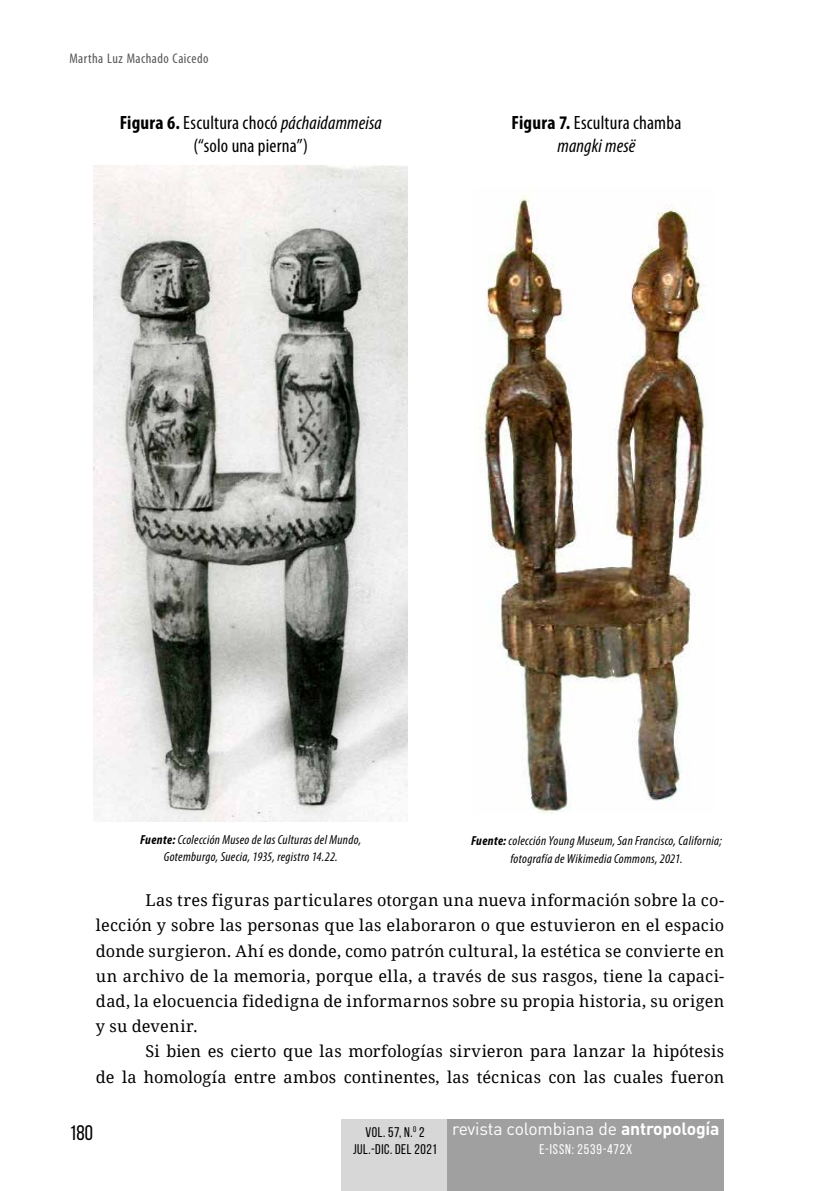
<style>
.page{position:relative;width:819px;height:1191px;background:#fff}
.page>*{position:absolute;margin:0;border:0;box-sizing:border-box;transform-origin:0 0}
.t1{font:21px "Bebas Neue";color:#000}
.t2{font:condensed 19.25px/23.3px "Myriad Pro";letter-spacing:.01em;color:#000;text-align:center}
.t3{font:17.5px "DIN Pro";letter-spacing:-.01em;color:#fff}
.t4{font:16.28px/25.2px "Droid Serif";letter-spacing:.01em;color:#000;text-align:justify}
.t5{font:14px "Bebas Neue";letter-spacing:.04em;color:#000}
.t6{font:condensed 14px "Myriad Pro";letter-spacing:.03em;color:#555}
.t7{font:14px "Bebas Neue";letter-spacing:.065em;color:#fff}
.t8{font:italic condensed 13.12px/17.5px "Myriad Pro";letter-spacing:.025em;color:#000;text-align:center}
.s1{font-weight:700}
.s2{font-style:italic}
</style>
<div class="page">
<div style="left:341px;top:1119px;width:107px;height:72px;background:#d7d7d7"></div>
<div style="left:447px;top:1119px;width:277px;height:72px;background:#a0a0a0"></div>
<img style="left:93px;top:165px;width:315px;height:656px">
<img style="left:483px;top:195px;width:223px;height:619px">
<p class="t6" style="left:69px;top:50px;width:140px">Martha Luz Machado Caicedo</p>
<p class="t2" style="left:120px;top:110px;width:263px"><span class="s1">Figura 6.</span> Escultura chocó <span class="s2">páchaidammeisa </span>(“solo una pierna”)</p>
<p class="t2" style="left:511px;top:110px;width:171px"><span class="s1">Figura 7.</span> Escultura chamba <span class="s2">mangki mesë</span></p>
<p class="t8" style="left:140px;top:830px;width:223px"><span class="s1">Fuente:</span> Ccolección Museo de las Culturas del Mundo,<br>Gotemburgo, Suecia, 1935, registro 14.22.</p>
<p class="t8" style="left:471px;top:832px;width:252px"><span class="s1">Fuente:</span> colección Young Museum, San Francisco, California; fotografía de Wikimedia Commons, 2021.</p>
<p class="t4" style="left:96px;top:888px;width:629px;text-indent:50px">Las tres figuras particulares otorgan una nueva información sobre la co&shy;lección y sobre las personas que las elaboraron o que estuvieron en el espacio donde surgieron. Ahí es donde, como patrón cultural, la estética se convierte en un archivo de la memoria, porque ella, a través de sus rasgos, tiene la capaci&shy;dad, la elocuencia fidedigna de informarnos sobre su propia historia, su origen y su devenir.</p>
<p class="t4" style="left:96px;top:1039px;width:629px;text-align:right">Si bien es cierto que las morfologías sirvieron para lanzar la hipótesis<br>de la homología entre ambos continentes, las técnicas con las cuales fueron</p>
<p class="t1" style="left:69px;top:1120px;width:25px">180</p>
<p class="t5" style="left:365px;top:1124px;width:60px">Vol. 57, N.<sup>0</sup> 2</p>
<p class="t3" style="left:452px;top:1117px;width:269px">revista colombiana de <span class="s1">antropología</span></p>
<p class="t7" style="left:539px;top:1141px;width:94px">E-ISSN: 2539-472x</p>
<p class="t5" style="left:353px;top:1141px;width:85px">JUL.-DIC. DEl 2021</p>
</div>
